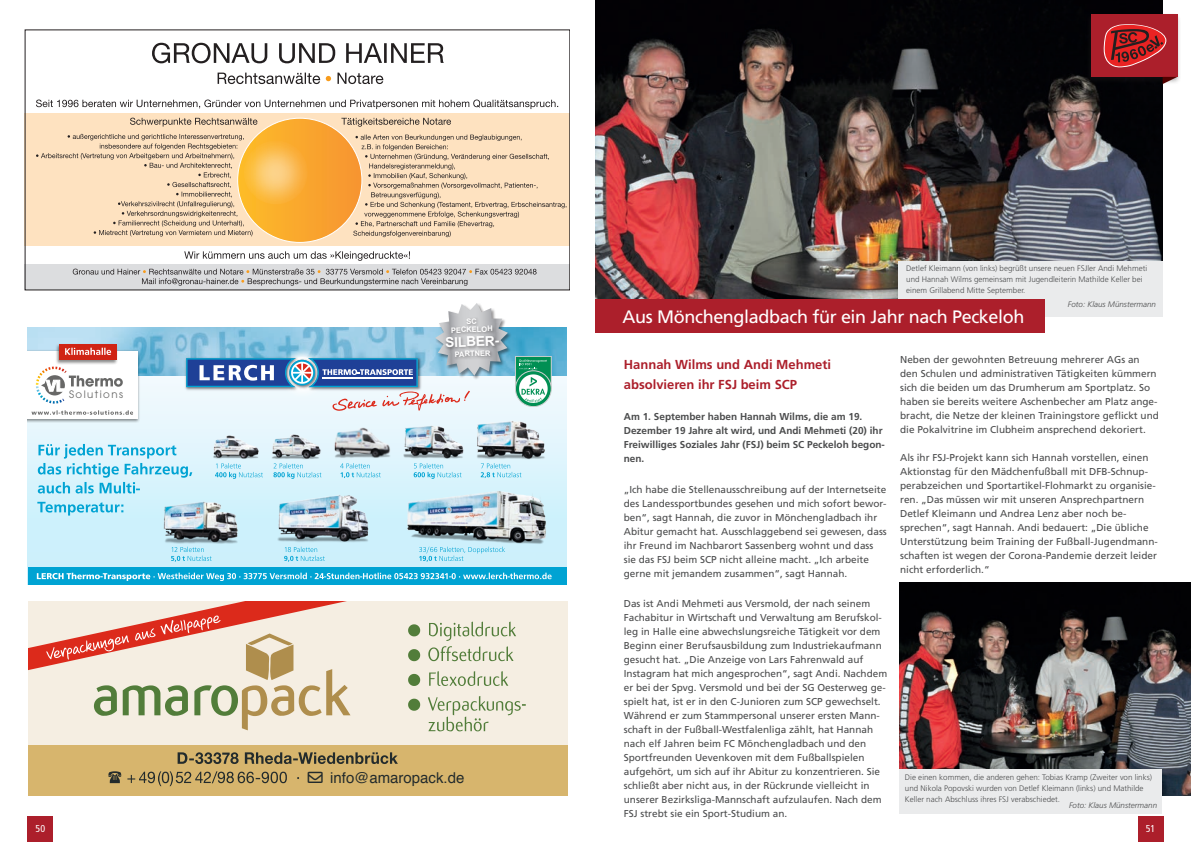
<style>
.page{position:relative;width:1191px;height:842px;background:#fff}
.page>*{position:absolute;margin:0;border:0;box-sizing:border-box;transform-origin:0 0}
.t1{font:18px "Frutiger";letter-spacing:-.02em;color:#fff}
.t2{font:15px "Helvetica";color:#232b2c}
.t3{font:700 13.5px "Arial";color:#fff}
.t4{font:700 13px/20px "Frutiger";color:#ac1f2b}
.t5{font:10.2px "Avant Garde";letter-spacing:.14em;color:#686867}
.t6{font:10px/14px "Frutiger CE";color:#4b4c4d}
.t7{font:10px/14px "Frutiger";color:#4b4c4d}
.t8{font:700 10px/14px "Frutiger";color:#4b4c4d}
.t9{font:condensed 10px "Frutiger";color:#fff}
.t10{font:300 8px/11px "Frutiger";color:#4b4c4d}
.t11{font:italic 300 8px "Frutiger";color:#4b4c4d}
.t12{font:700 7.5px/8.3px "Arial";color:#fff;text-align:center}
</style>
<div class="page">
<div style="left:28px;top:601px;width:539px;height:194px;background:#f5eee2"></div>
<div style="left:28px;top:745px;width:539px;height:50px;background:#d7b56d"></div>
<svg style="left:178px;top:752px;width:220px;height:12px"></svg>
<svg style="left:127px;top:771px;width:160px;height:15px"></svg>
<svg style="left:108px;top:771px;width:13px;height:12px"></svg>
<svg style="left:28px;top:601px;width:498px;height:130px"></svg>
<div style="left:25px;top:113px;width:545px;height:132px;background:#fee2c0"></div>
<div style="left:25px;top:265px;width:545px;height:25px;background:#dcdddf"></div>
<svg style="left:152px;top:43px;width:292px;height:20px"></svg>
<svg style="left:337px;top:73px;width:46px;height:11px"></svg>
<svg style="left:326px;top:76px;width:5px;height:5px"></svg>
<svg style="left:218px;top:73px;width:102px;height:11px"></svg>
<svg style="left:36px;top:134px;width:216px;height:102px"></svg>
<svg style="left:353px;top:135px;width:213px;height:102px"></svg>
<svg style="left:237px;top:118px;width:125px;height:124px;background:#f9a734"></svg>
<img style="left:244px;top:140px;width:64px;height:64px">
<svg style="left:73px;top:269px;width:463px;height:17px"></svg>
<svg style="left:184px;top:251px;width:226px;height:10px"></svg>
<svg style="left:36px;top:100px;width:522px;height:9px"></svg>
<svg style="left:130px;top:118px;width:127px;height:9px"></svg>
<svg style="left:341px;top:118px;width:110px;height:9px"></svg>
<img style="left:595px;top:0;width:567px;height:300px">
<div style="left:897px;top:261px;width:265px;height:55px;background:#eaebec"></div>
<div style="left:595px;top:300px;width:450px;height:33px;background:#ac1f2b"></div>
<img style="left:899px;top:583px;width:291px;height:212px">
<div style="left:899px;top:769px;width:262px;height:45px;background:#eaebec"></div>
<div style="left:1085px;top:12px;width:95px;height:72px;background:#231f20;opacity:.4"></div>
<div style="left:1091px;top:15px;width:86px;height:62px;background:#ac1f2b"></div>
<svg style="left:1162px;top:77px;width:15px;height:7px"></svg>
<svg style="left:1103px;top:24px;width:63px;height:44px"></svg>
<svg style="left:28px;top:375px;width:538px;height:192px;background:#d9f3fc"></svg>
<svg style="left:37px;top:502px;width:86px;height:14px"></svg>
<svg style="left:38px;top:444px;width:154px;height:49px;background:#ace2f3"></svg>
<svg style="left:340px;top:463px;width:41px;height:15px"></svg>
<svg style="left:273px;top:463px;width:48px;height:16px"></svg>
<svg style="left:215px;top:463px;width:48px;height:16px"></svg>
<svg style="left:171px;top:547px;width:41px;height:15px"></svg>
<svg style="left:414px;top:463px;width:47px;height:16px"></svg>
<svg style="left:481px;top:463px;width:40px;height:15px"></svg>
<div style="left:28px;top:567px;width:538px;height:18px;background:#00a3d3"></div>
<svg style="left:37px;top:573px;width:514px;height:8px"></svg>
<svg style="left:284px;top:547px;width:41px;height:15px"></svg>
<img style="left:332px;top:427px;width:60px;height:35px">
<img style="left:269px;top:434px;width:53px;height:25px">
<img style="left:212px;top:435px;width:48px;height:24px">
<img style="left:401px;top:423px;width:64px;height:37px">
<img style="left:475px;top:418px;width:76px;height:44px">
<img style="left:161px;top:500px;width:79px;height:46px">
<img style="left:275px;top:493px;width:97px;height:53px">
<img style="left:399px;top:486px;width:157px;height:66px">
<img style="left:28px;top:327px;width:538px;height:48px">
<svg style="left:419px;top:547px;width:86px;height:15px"></svg>
<svg style="left:515px;top:371px;width:36px;height:36px"></svg>
<div style="left:515px;top:371px;width:36px;height:36px;border:1px solid #cfcfd0;border-radius:50%"></div>
<svg style="left:515px;top:356px;width:36px;height:47px"></svg>
<div style="left:28px;top:349px;width:113px;height:74px;background:#131413;opacity:.5"></div>
<div style="left:28px;top:351px;width:110px;height:68px;background:#fff"></div>
<svg style="left:36px;top:367px;width:87px;height:37px"></svg>
<div style="left:55px;top:343px;width:63px;height:22px;background:#131413;opacity:.5"></div>
<div style="left:59px;top:344px;width:57px;height:15px;background:#d02415"></div>
<svg style="left:31px;top:410px;width:102px;height:5px"></svg>
<svg style="left:65px;top:348px;width:46px;height:7px"></svg>
<div style="left:435px;top:302px;width:77px;height:78px;background:#231f20;opacity:.5"></div>
<svg style="left:186px;top:303px;width:322px;height:108px"></svg>
<div style="left:444px;top:316px;width:59px;height:44px;background:#231f20;opacity:.4"></div>
<div style="left:28px;top:816px;width:25px;height:26px;background:#ac1f2b"></div>
<div style="left:1137px;top:816px;width:26px;height:26px;background:#ac1f2b"></div>
<p class="t5" style="left:69px;top:389px;width:56px">Solutions</p>
<p class="t12" style="left:450px;top:318px;width:43px;rotate:-2deg">SC<br>PECKELOH</p>
<h3 class="t3" style="left:445px;top:334px;width:58px;rotate:-2deg">SILBER-</h3>
<p class="t12" style="left:454px;top:350px;width:37px;rotate:-2deg">PARTNER</p>
<h2 class="t2" style="left:330px;top:766px;width:136px">info@amaropack.de</h2>
<p class="t10" style="left:906px;top:263px;width:242px">Detlef Kleimann (von links) begrüßt unsere neuen FSJler Andi Mehmeti und Hannah Wilms gemeinsam mit Jugendleiterin Mathilde Keller bei einem Grillabend Mitte September.</p>
<p class="t11" style="left:1068px;top:300px;width:90px">Foto: Klaus Münstermann</p>
<h1 class="t1" style="left:622px;top:306px;width:403px">Aus Mönchengladbach für ein Jahr nach Peckeloh</h1>
<h3 class="t4" style="left:624px;top:354px;width:209px">Hannah Wilms und Andi Mehmeti absolvieren ihr FSJ beim SCP</h3>
<p class="t8" style="left:624px;top:410px;width:263px">Am 1. September haben Hannah Wilms, die am 19.<br>Dezember 19 Jahre alt wird, und Andi Mehmeti (20) ihr Freiwilliges Soziales Jahr (FSJ) beim SC Peckeloh begon&shy;nen.</p>
<p class="t7" style="left:624px;top:482px;width:264px">„Ich habe die Stellenausschreibung auf der Internetseite des Landessportbundes gesehen und mich sofort bewor&shy;ben“, sagt Hannah, die zuvor in Mönchengladbach ihr Abitur gemacht hat. Ausschlaggebend sei gewesen, dass ihr Freund im Nachbarort Sassenberg wohnt und dass sie das FSJ beim SCP nicht alleine macht. „Ich arbeite gerne mit jemandem zusammen“, sagt Hannah.</p>
<p class="t6" style="left:624px;top:596px;width:265px">Das ist Andi Mehmeti aus Versmold, der nach seinem Fachabitur in Wirtschaft und Verwaltung am Berufskol&shy;leg in Halle eine abwechslungsreiche Tätigkeit vor dem Beginn einer Berufsausbildung zum Industriekaufmann gesucht hat. „Die Anzeige von Lars Fahrenwald auf Instagram hat mich angesprochen“, sagt Andi. Nachdem er bei der Spvg. Versmold und bei der SG Oesterweg ge&shy;spielt hat, ist er in den C-Junioren zum SCP gewechselt.<br>Während er zum Stammpersonal unserer ersten Mann&shy;schaft in der Fußball-Westfalenliga zählt, hat Hannah nach elf Jahren beim FC Mönchengladbach und den Sportfreunden Uevenkoven mit dem Fußballspielen aufgehört, um sich auf ihr Abitur zu konzentrieren. Sie schließt aber nicht aus, in der Rückrunde vielleicht in unserer Bezirksliga-Mannschaft aufzulaufen. Nach dem FSJ strebt sie ein Sport-Studium an.</p>
<p class="t6" style="left:900px;top:353px;width:260px">Neben der gewohnten Betreuung mehrerer AGs an den Schulen und administrativen Tätigkeiten kümmern sich die beiden um das Drumherum am Sportplatz. So haben sie bereits weitere Aschenbecher am Platz ange&shy;bracht, die Netze der kleinen Trainingstore geflickt und die Pokalvitrine im Clubheim ansprechend dekoriert.</p>
<p class="t6" style="left:900px;top:451px;width:259px">Als ihr FSJ-Projekt kann sich Hannah vorstellen, einen Aktionstag für den Mädchenfußball mit DFB-Schnup&shy;perabzeichen und Sportartikel-Flohmarkt zu organisie&shy;ren. „Das müssen wir mit unseren Ansprechpartnern Detlef Kleimann und Andrea Lenz aber noch be&shy;sprechen“, sagt Hannah. Andi bedauert: „Die übliche Unterstützung beim Training der Fußball-Jugendmann&shy;schaften ist wegen der Corona-Pandemie derzeit leider nicht erforderlich.“</p>
<p class="t10" style="left:905px;top:771px;width:249px">Die einen kommen, die anderen gehen: Tobias Kramp (Zweiter von links) und Nikola Popovski wurden von Detlef Kleimann (links) und Mathilde<br>Keller nach Abschluss ihres FSJ verabschiedet.</p>
<p class="t11" style="left:1069px;top:800px;width:90px">Foto: Klaus Münstermann</p>
<p class="t9" style="left:36px;top:822px;width:11px">50</p>
<p class="t9" style="left:1145px;top:822px;width:11px">51</p>
</div>
